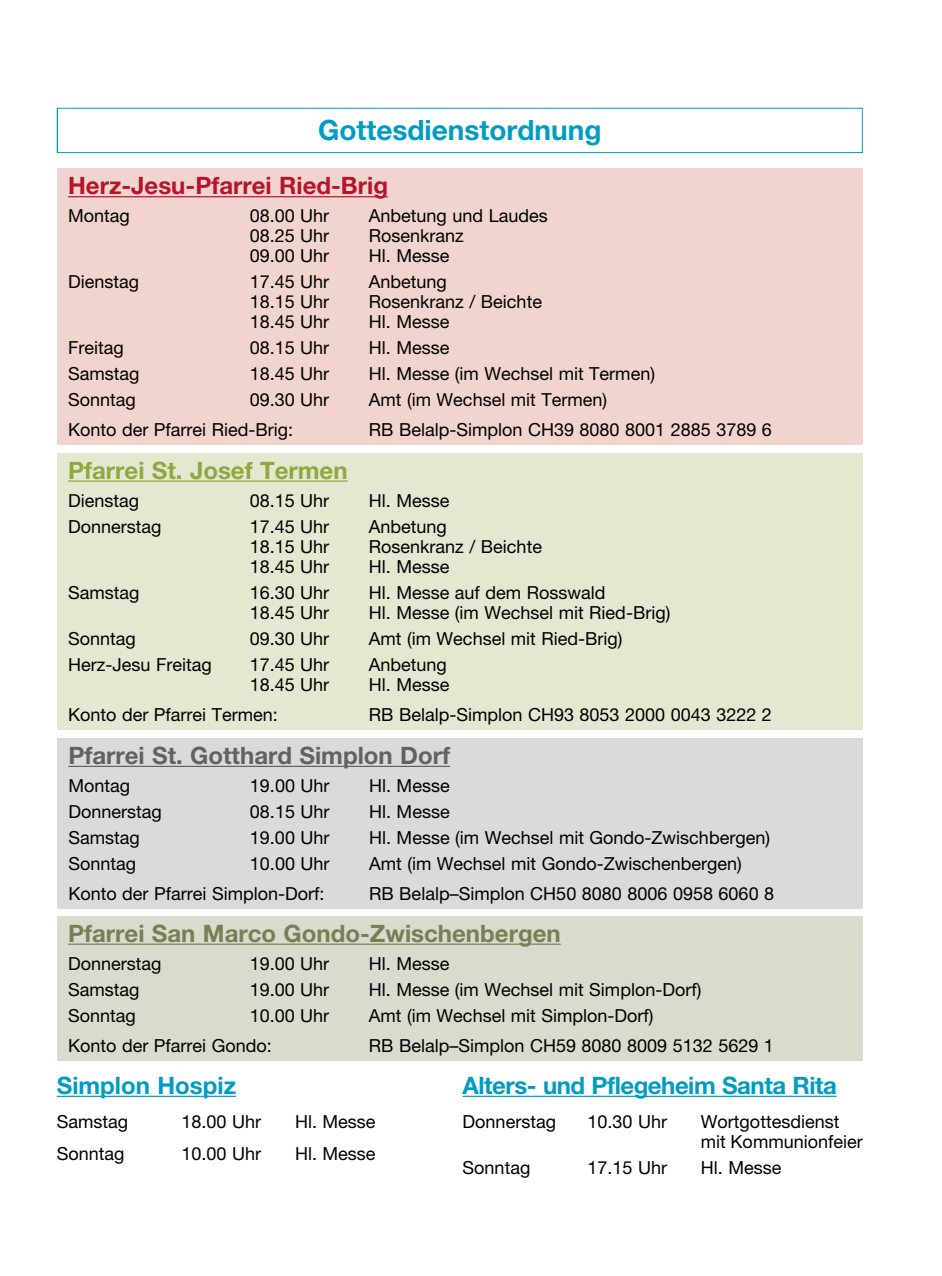
<style>
.page{position:relative;width:942px;height:1276px;background:#fff}
.page>*{position:absolute;margin:0;border:0;box-sizing:border-box;transform-origin:0 0}
.t1{font:700 28px "Helvetica Neue LT Pro";color:#009cc4}
.t2{font:700 24px "Helvetica Neue LT Pro";color:#758054}
.t3{font:700 24px "Helvetica Neue LT Pro";color:#626261}
.t4{font:700 24px "Helvetica Neue LT Pro";letter-spacing:-.02em;color:#009cc4}
.t5{font:700 24px "Helvetica Neue LT Pro";color:#b7142c}
.t6{font:700 24px "Helvetica Neue LT Pro";color:#8da93f}
.t7{font:700 24px "Helvetica Neue LT Pro";color:#009cc4}
.t8{font:18px/20px "Helvetica Neue LT Pro";color:#000}
</style>
<div class="page">
<div style="left:57px;top:169px;width:805px;height:276px;background:#f0d4cd"></div>
<hr style="left:68px;top:196px;width:320px;height:1px;background:#b7142c">
<div style="left:57px;top:453px;width:805px;height:276px;background:#e5e8d1"></div>
<hr style="left:68px;top:480px;width:279px;height:2px;background:#8da93f">
<div style="left:57px;top:108px;width:805px;height:45px;border:1px solid #009cc4"></div>
<div style="left:57px;top:738px;width:805px;height:170px;background:#d9dada"></div>
<hr style="left:68px;top:766px;width:382px;height:1px;background:#626261">
<div style="left:57px;top:916px;width:805px;height:144px;background:#d9dbce"></div>
<hr style="left:68px;top:943px;width:492px;height:1px;background:#758054">
<hr style="left:57px;top:1095px;width:179px;height:2px;background:#009cc4">
<hr style="left:462px;top:1095px;width:374px;height:2px;background:#009cc4">
<h1 class="t1" style="left:318px;top:120px;width:285px">Gottesdienstordnung</h1>
<h2 class="t5" style="left:68px;top:177px;width:321px">Herz-Jesu-Pfarrei Ried-Brig</h2>
<p class="t8" style="left:68px;top:206px;width:63px">Montag</p>
<p class="t8" style="left:249px;top:206px;width:81px">08.00 Uhr</p>
<p class="t8" style="left:369px;top:206px;width:180px">Anbetung und Laudes</p>
<p class="t8" style="left:249px;top:226px;width:81px">08.25 Uhr</p>
<p class="t8" style="left:369px;top:226px;width:96px">Rosenkranz</p>
<p class="t8" style="left:249px;top:246px;width:81px">09.00 Uhr</p>
<p class="t8" style="left:369px;top:246px;width:82px">Hl. Messe</p>
<p class="t8" style="left:68px;top:272px;width:73px">Dienstag</p>
<p class="t8" style="left:249px;top:272px;width:81px">17.45 Uhr</p>
<p class="t8" style="left:369px;top:272px;width:80px">Anbetung</p>
<p class="t8" style="left:249px;top:292px;width:81px">18.15 Uhr</p>
<p class="t8" style="left:369px;top:292px;width:174px">Rosenkranz / Beichte</p>
<p class="t8" style="left:249px;top:312px;width:81px">18.45 Uhr</p>
<p class="t8" style="left:369px;top:312px;width:82px">Hl. Messe</p>
<p class="t8" style="left:68px;top:338px;width:57px">Freitag</p>
<p class="t8" style="left:249px;top:338px;width:81px">08.15 Uhr</p>
<p class="t8" style="left:369px;top:338px;width:82px">Hl. Messe</p>
<p class="t8" style="left:68px;top:364px;width:73px">Samstag</p>
<p class="t8" style="left:249px;top:364px;width:81px">18.45 Uhr</p>
<p class="t8" style="left:369px;top:364px;width:287px">Hl. Messe (im Wechsel mit Termen)</p>
<p class="t8" style="left:68px;top:390px;width:69px">Sonntag</p>
<p class="t8" style="left:249px;top:390px;width:81px">09.30 Uhr</p>
<p class="t8" style="left:369px;top:390px;width:240px">Amt (im Wechsel mit Termen)</p>
<p class="t8" style="left:68px;top:420px;width:226px">Konto der Pfarrei Ried-Brig:</p>
<p class="t8" style="left:369px;top:420px;width:404px">RB Belalp-Simplon CH39 8080 8001 2885 3789 6</p>
<h2 class="t6" style="left:68px;top:461px;width:281px">Pfarrei St. Josef Termen</h2>
<p class="t8" style="left:68px;top:490px;width:73px">Dienstag</p>
<p class="t8" style="left:249px;top:490px;width:81px">08.15 Uhr</p>
<p class="t8" style="left:369px;top:490px;width:82px">Hl. Messe</p>
<p class="t8" style="left:68px;top:516px;width:95px">Donnerstag</p>
<p class="t8" style="left:249px;top:516px;width:81px">17.45 Uhr</p>
<p class="t8" style="left:369px;top:516px;width:80px">Anbetung</p>
<p class="t8" style="left:249px;top:536px;width:81px">18.15 Uhr</p>
<p class="t8" style="left:369px;top:536px;width:174px">Rosenkranz / Beichte</p>
<p class="t8" style="left:249px;top:556px;width:81px">18.45 Uhr</p>
<p class="t8" style="left:369px;top:556px;width:82px">Hl. Messe</p>
<p class="t8" style="left:68px;top:582px;width:73px">Samstag</p>
<p class="t8" style="left:249px;top:582px;width:81px">16.30 Uhr</p>
<p class="t8" style="left:369px;top:582px;width:238px">Hl. Messe auf dem Rosswald</p>
<p class="t8" style="left:249px;top:602px;width:81px">18.45 Uhr</p>
<p class="t8" style="left:369px;top:602px;width:303px">Hl. Messe (im Wechsel mit Ried-Brig)</p>
<p class="t8" style="left:68px;top:628px;width:69px">Sonntag</p>
<p class="t8" style="left:249px;top:628px;width:81px">09.30 Uhr</p>
<p class="t8" style="left:369px;top:628px;width:255px">Amt (im Wechsel mit Ried-Brig)</p>
<p class="t8" style="left:68px;top:654px;width:145px">Herz-Jesu Freitag</p>
<p class="t8" style="left:249px;top:654px;width:81px">17.45 Uhr</p>
<p class="t8" style="left:369px;top:654px;width:80px">Anbetung</p>
<p class="t8" style="left:249px;top:674px;width:81px">18.45 Uhr</p>
<p class="t8" style="left:369px;top:674px;width:82px">Hl. Messe</p>
<p class="t8" style="left:68px;top:704px;width:211px">Konto der Pfarrei Termen:</p>
<p class="t8" style="left:369px;top:704px;width:404px">RB Belalp-Simplon CH93 8053 2000 0043 3222 2</p>
<h2 class="t3" style="left:68px;top:746px;width:383px">Pfarrei St. Gotthard Simplon Dorf</h2>
<p class="t8" style="left:68px;top:776px;width:63px">Montag</p>
<p class="t8" style="left:250px;top:776px;width:81px">19.00 Uhr</p>
<p class="t8" style="left:369px;top:776px;width:82px">Hl. Messe</p>
<p class="t8" style="left:68px;top:802px;width:95px">Donnerstag</p>
<p class="t8" style="left:250px;top:802px;width:81px">08.15 Uhr</p>
<p class="t8" style="left:369px;top:802px;width:82px">Hl. Messe</p>
<p class="t8" style="left:68px;top:828px;width:73px">Samstag</p>
<p class="t8" style="left:250px;top:828px;width:81px">19.00 Uhr</p>
<p class="t8" style="left:369px;top:828px;width:402px">Hl. Messe (im Wechsel mit Gondo-Zwischbergen)</p>
<p class="t8" style="left:68px;top:854px;width:69px">Sonntag</p>
<p class="t8" style="left:250px;top:854px;width:81px">10.00 Uhr</p>
<p class="t8" style="left:369px;top:854px;width:374px">Amt (im Wechsel mit Gondo-Zwischenbergen)</p>
<p class="t8" style="left:68px;top:884px;width:257px">Konto der Pfarrei Simplon-Dorf:</p>
<p class="t8" style="left:369px;top:884px;width:406px">RB Belalp–Simplon CH50 8080 8006 0958 6060 8</p>
<h2 class="t2" style="left:68px;top:924px;width:494px">Pfarrei San Marco Gondo-Zwischenbergen</h2>
<p class="t8" style="left:68px;top:953px;width:95px">Donnerstag</p>
<p class="t8" style="left:249px;top:953px;width:81px">19.00 Uhr</p>
<p class="t8" style="left:369px;top:953px;width:82px">Hl. Messe</p>
<p class="t8" style="left:68px;top:979px;width:73px">Samstag</p>
<p class="t8" style="left:249px;top:979px;width:81px">19.00 Uhr</p>
<p class="t8" style="left:369px;top:979px;width:334px">Hl. Messe (im Wechsel mit Simplon-Dorf)</p>
<p class="t8" style="left:68px;top:1005px;width:69px">Sonntag</p>
<p class="t8" style="left:249px;top:1005px;width:81px">10.00 Uhr</p>
<p class="t8" style="left:369px;top:1005px;width:286px">Amt (im Wechsel mit Simplon-Dorf)</p>
<p class="t8" style="left:68px;top:1035px;width:205px">Konto der Pfarrei Gondo:</p>
<p class="t8" style="left:369px;top:1035px;width:406px">RB Belalp–Simplon CH59 8080 8009 5132 5629 1</p>
<h2 class="t7" style="left:57px;top:1076px;width:181px">Simplon Hospiz</h2>
<p class="t8" style="left:57px;top:1111px;width:73px">Samstag</p>
<p class="t8" style="left:181px;top:1111px;width:81px">18.00 Uhr</p>
<p class="t8" style="left:295px;top:1111px;width:82px">Hl. Messe</p>
<p class="t8" style="left:57px;top:1143px;width:69px">Sonntag</p>
<p class="t8" style="left:181px;top:1143px;width:81px">10.00 Uhr</p>
<p class="t8" style="left:295px;top:1143px;width:82px">Hl. Messe</p>
<h2 class="t4" style="left:462px;top:1076px;width:375px">Alters- und Pflegeheim Santa Rita</h2>
<p class="t8" style="left:462px;top:1111px;width:95px">Donnerstag</p>
<p class="t8" style="left:587px;top:1111px;width:81px">10.30 Uhr</p>
<p class="t8" style="left:700px;top:1111px;width:163px">Wortgottesdienst mit Kommunionfeier</p>
<p class="t8" style="left:462px;top:1157px;width:69px">Sonntag</p>
<p class="t8" style="left:587px;top:1157px;width:81px">17.15 Uhr</p>
<p class="t8" style="left:700px;top:1157px;width:82px">Hl. Messe</p>
</div>
